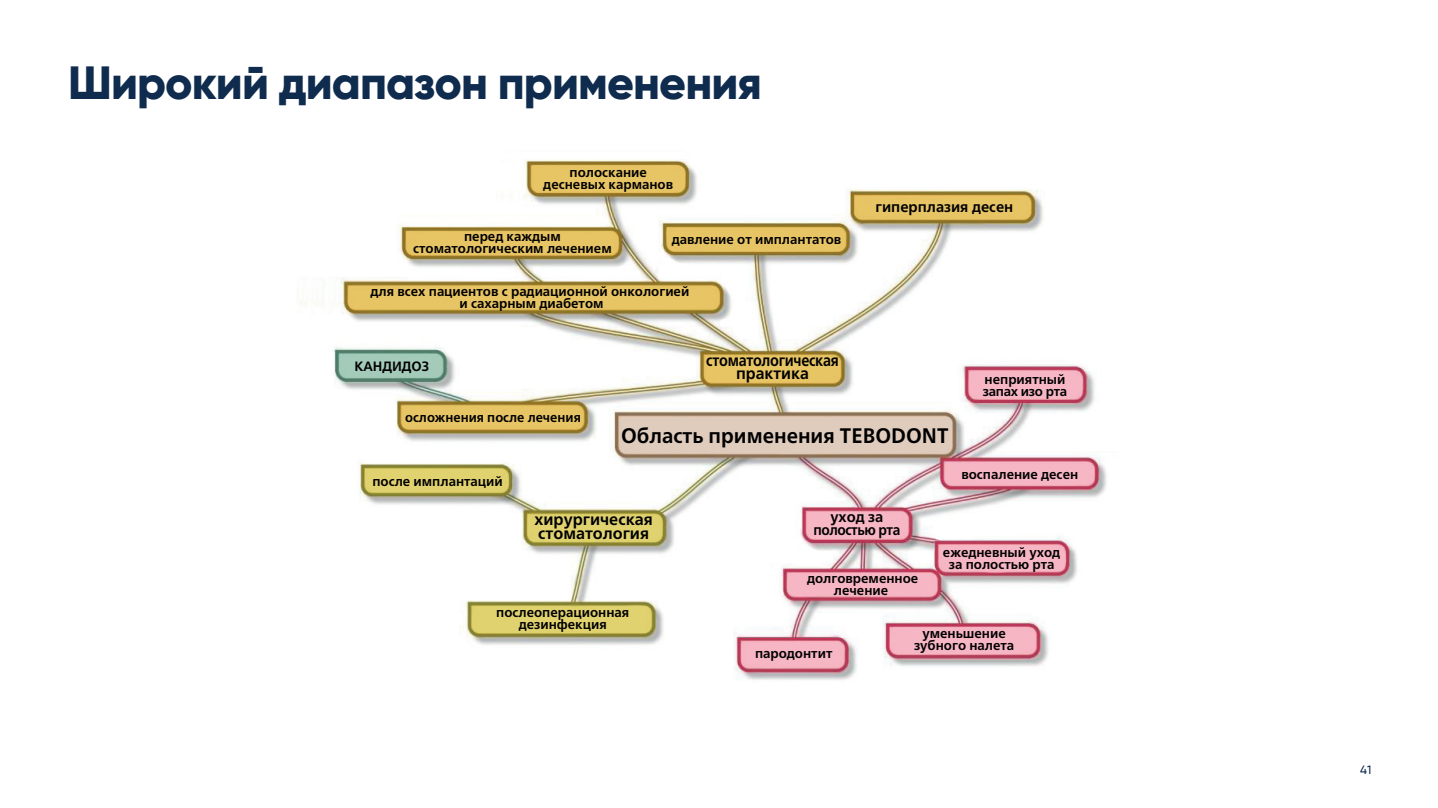
<style>
.page{position:relative;width:1438px;height:808px;background:#fff}
.page>*{position:absolute;margin:0;border:0;box-sizing:border-box;transform-origin:0 0}
.t1{font:800 46.65px "Gilroy Two";letter-spacing:-.02em;color:#0f2b4d}
.t2{font:700 21px "Frutiger Neue LTCYR";color:#000001;scale:.96 1}
.t3{font:700 16.5px/13.5px "Frutiger Neue LTCYR";letter-spacing:-.02em;color:#000001;text-align:center;scale:.86 1}
.t4{font:700 16.5px/13.5px "Frutiger Neue LTCYR";color:#000001}
.t5{font:700 15px/13.5px "Frutiger Neue LTCYR";letter-spacing:-.03em;color:#000001;text-align:center}
.t6{font:700 15px "Frutiger Neue LTCYR";color:#000001}
.t7{font:700 13.5px/12px "Frutiger Neue LTCYR";color:#000001;text-align:center}
.t8{font:700 13.5px "Frutiger Neue LTCYR";color:#000001;scale:.95 1}
.t9{font:500 12px "Gilroy Two";color:#0f2b4d}
</style>
<div class="page">
<img style="left:297px;top:159px;width:810px;height:521px">
<h1 class="t1" style="left:68px;top:54px;width:695px">Широкий диапазон применения</h1>
<p class="t7" style="left:543px;top:166px;width:131px">полоскание десневых карманов</p>
<p class="t7" style="left:413px;top:230px;width:200px">перед каждым стоматологическим лечением</p>
<p class="t7" style="left:671px;top:233px;width:171px">давление от имплантатов</p>
<p class="t7" style="left:370px;top:285px;width:320px">для всех пациентов с радиационной онкологией и сахарным диабетом</p>
<p class="t7" style="left:354px;top:360px;width:76px">КАНДИДОЗ</p>
<p class="t8" style="left:405px;top:410px;width:187px">осложнения после лечения</p>
<p class="t3" style="left:706px;top:353px;width:156px">стоматологическая практика</p>
<p class="t6" style="left:875px;top:198px;width:139px">гиперплазия десен</p>
<p class="t7" style="left:982px;top:373px;width:86px;text-align:left">неприятный запах изо рта</p>
<p class="t7" style="left:372px;top:475px;width:132px">после имплантаций</p>
<h2 class="t2" style="left:621px;top:423px;width:342px">Область применения TEBODONT</h2>
<p class="t4" style="left:534px;top:512px;width:120px">хирургическая стоматология</p>
<p class="t5" style="left:813px;top:510px;width:88px">уход за полостью рта</p>
<p class="t7" style="left:961px;top:468px;width:118px">воспаление десен</p>
<p class="t7" style="left:942px;top:546px;width:119px">ежедневный уход за полостью рта</p>
<p class="t7" style="left:496px;top:606px;width:135px">послеоперационная дезинфекция</p>
<p class="t7" style="left:807px;top:572px;width:113px">долговременное лечение</p>
<p class="t7" style="left:914px;top:627px;width:102px">уменьшение зубного налета</p>
<p class="t7" style="left:755px;top:648px;width:79px">пародонтит</p>
<p class="t9" style="left:1359px;top:763px;width:13px">41</p>
</div>
